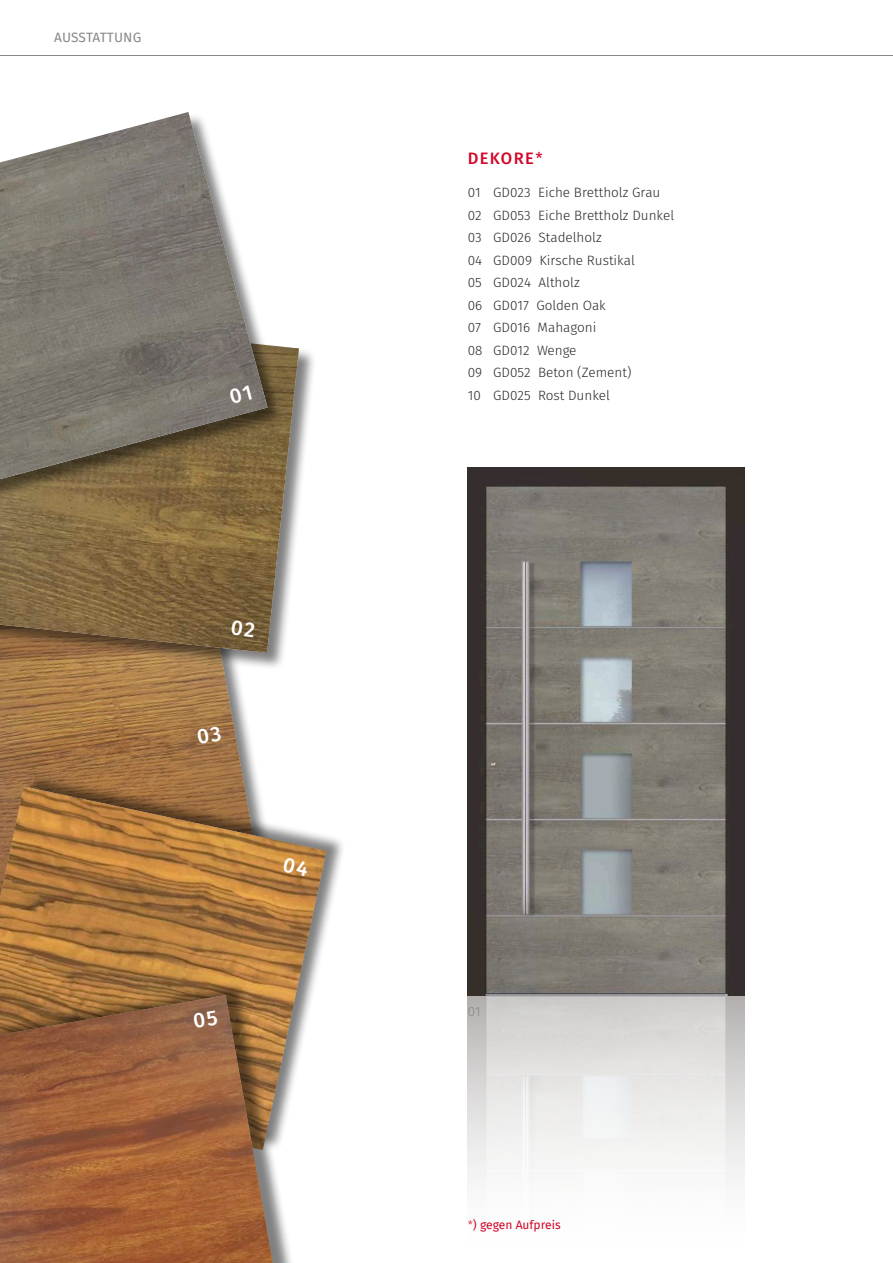
<style>
.page{position:relative;width:893px;height:1263px;background:#fff}
.page>*{position:absolute;margin:0;border:0;box-sizing:border-box;transform-origin:0 0}
.t1{font:500 16.5px "Fira Sans";letter-spacing:.085em;color:#d20629}
.t2{font:300 13.5px/22.5px "Fira Sans";color:#272727}
.t3{font:13.5px "Fira Sans";letter-spacing:.01em;color:#878786}
.t4{font:300 13.5px "Fira Sans";color:#878786}
.t5{font:12px "Fira Sans";color:#d20629}
.s1{font-weight:400}
.s2{font-weight:300}
</style>
<div class="page">
<hr style="left:0;top:55px;width:893px;height:1px;background:#878786">
<img style="left:0;top:670px;width:256px;height:102px">
<div style="left:0;top:317px;width:316px;height:353px;background:#000;opacity:.5"></div>
<img style="left:0;top:317px;width:299px;height:336px">
<div style="left:0;top:113px;width:285px;height:392px;background:#000;opacity:.5"></div>
<img style="left:0;top:112px;width:267px;height:367px">
<div style="left:0;top:772px;width:346px;height:380px;background:#000;opacity:.5"></div>
<img style="left:0;top:786px;width:326px;height:364px">
<div style="left:0;top:980px;width:298px;height:283px;background:#000;opacity:.5"></div>
<img style="left:0;top:995px;width:273px;height:268px">
<img style="left:468px;top:468px;width:276px;height:717px">
<svg style="left:229px;top:385px;width:23px;height:19px"></svg>
<svg style="left:231px;top:620px;width:24px;height:17px"></svg>
<svg style="left:197px;top:726px;width:24px;height:18px"></svg>
<svg style="left:283px;top:857px;width:26px;height:19px"></svg>
<svg style="left:193px;top:1010px;width:25px;height:18px"></svg>
<p class="t3" style="left:54px;top:28px;width:89px">AUSSTATTUNG</p>
<p class="t1" style="left:468px;top:147px;width:76px">DEKORE<span class="s1">*</span></p>
<p class="t2" style="left:468px;top:182px;width:208px">01 GD023 Eiche Brettholz Grau<br>02 GD053 Eiche Brettholz Dunkel<br>03 GD026 Stadelholz<br>04 GD009 Kirsche Rustikal<br>05 GD024 Altholz<br>06 GD017 Golden Oak<br>07 GD016 Mahagoni<br>08 GD012 Wenge<br>09 GD052 Beton (Zement)</p>
<p class="t2" style="left:468px;top:385px;width:144px">10 GD025 Rost Dunkel</p>
<p class="t4" style="left:468px;top:1002px;width:14px">01</p>
<p class="t5" style="left:468px;top:1216px;width:95px"><span class="s2">*</span>) gegen Aufpreis</p>
</div>
